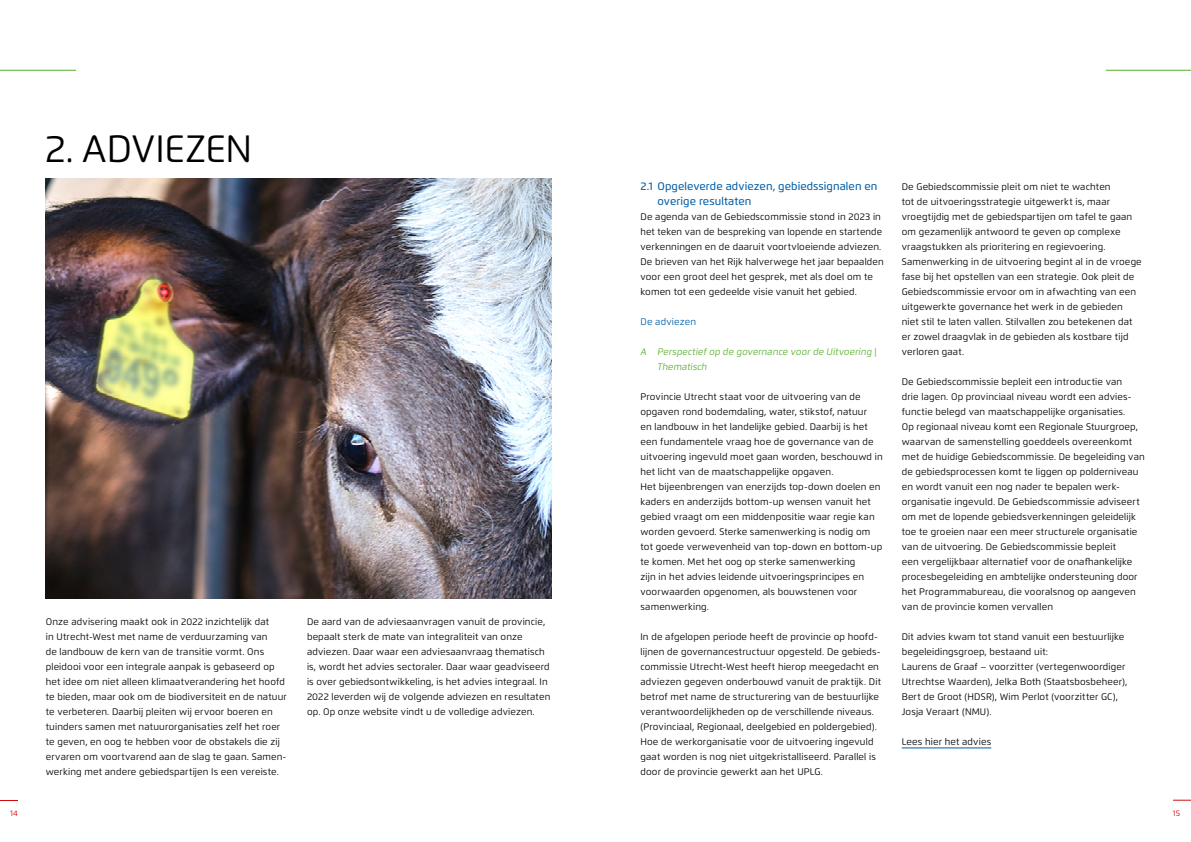
<style>
.page{position:relative;width:1191px;height:842px;background:#fff}
.page>*{position:absolute;margin:0;border:0;box-sizing:border-box;transform-origin:0 0}
.t1{font:38px "Flexo";letter-spacing:-.01em;color:#000}
.t2{font:500 11px/15px "Flexo";letter-spacing:.005em;color:#005ea8}
.t3{font:9.5px/15px "Flexo";letter-spacing:.015em;color:#000}
.t4{font:italic 9.5px/15px "Flexo";letter-spacing:.01em;color:#59b030}
.t5{font:9.5px "Flexo";letter-spacing:.015em;color:#005ea8}
.t6{font:8px "Flexo";color:#d10a0f}
</style>
<div class="page">
<img style="left:46px;top:179px;width:505px;height:419px">
<hr style="left:901px;top:748px;width:90px;height:1px;background:#005ea8">
<hr style="left:1106px;top:70px;width:85px;height:1px;background:#59b030">
<svg style="left:0;top:800px;width:18px;height:1px"></svg>
<svg style="left:1173px;top:800px;width:18px;height:1px"></svg>
<hr style="left:0;top:70px;width:76px;height:1px;background:#59b030">
<h1 class="t1" style="left:45px;top:126px;width:209px">2. ADVIEZEN</h1>
<p class="t3" style="left:46px;top:614px;width:243px">Onze advisering maakt ook in 2022 inzichtelijk dat<br>in Utrecht-West met name de verduurzaming van<br>de landbouw de kern van de transitie vormt. Ons pleidooi voor een integrale aanpak is gebaseerd op het idee om niet alleen klimaatverandering het hoofd te bieden, maar ook om de biodiversiteit en de natuur te verbeteren. Daarbij pleiten wij ervoor boeren en tuinders samen met natuurorganisaties zelf het roer te geven, en oog te hebben voor de obstakels die zij ervaren om voortvarend aan de slag te gaan. Samen&shy;werking met andere gebiedspartijen Is een vereiste.</p>
<p class="t3" style="left:307px;top:614px;width:245px">De aard van de adviesaanvragen vanuit de provincie, bepaalt sterk de mate van integraliteit van onze adviezen. Daar waar een adviesaanvraag thematisch is, wordt het advies sectoraler. Daar waar geadviseerd is over gebiedsontwikkeling, is het advies integraal. In 2022 leverden wij de volgende adviezen en resultaten op. Op onze website vindt u de volledige adviezen.</p>
<p class="t2" style="left:657px;top:179px;width:221px;text-indent:-17px">2.1 Opgeleverde adviezen, gebiedssignalen en overige resultaten</p>
<p class="t3" style="left:640px;top:209px;width:245px">De agenda van de Gebiedscommissie stond in 2023 in het teken van de bespreking van lopende en startende verkenningen en de daaruit voortvloeiende adviezen.<br>De brieven van het Rijk halverwege het jaar bepaalden voor een groot deel het gesprek, met als doel om te komen tot een gedeelde visie vanuit het gebied.</p>
<p class="t5" style="left:640px;top:316px;width:57px">De adviezen</p>
<p class="t4" style="left:657px;top:344px;width:221px;text-indent:-17px">A Perspectief op de governance voor de Uitvoering |<br>Thematisch</p>
<p class="t3" style="left:640px;top:389px;width:244px">Provincie Utrecht staat voor de uitvoering van de opgaven rond bodemdaling, water, stikstof, natuur<br>en landbouw in het landelijke gebied. Daarbij is het een fundamentele vraag hoe de governance van de uitvoering ingevuld moet gaan worden, beschouwd in het licht van de maatschappelijke opgaven.<br>Het bijeenbrengen van enerzijds top-down doelen en kaders en anderzijds bottom-up wensen vanuit het gebied vraagt om een middenpositie waar regie kan worden gevoerd. Sterke samenwerking is nodig om tot goede verwevenheid van top-down en bottom-up te komen. Met het oog op sterke samenwerking<br>zijn in het advies leidende uitvoeringsprincipes en voorwaarden opgenomen, als bouwstenen voor samenwerking.</p>
<p class="t3" style="left:640px;top:629px;width:242px">In de afgelopen periode heeft de provincie op hoofd&shy;lijnen de governancestructuur opgesteld. De gebieds&shy;commissie Utrecht-West heeft hierop meegedacht en adviezen gegeven onderbouwd vanuit de praktijk. Dit betrof met name de structurering van de bestuurlijke verantwoordelijkheden op de verschillende niveaus. (Provinciaal, Regionaal, deelgebied en poldergebied).<br>Hoe de werkorganisatie voor de uitvoering ingevuld gaat worden is nog niet uitgekristalliseerd. Parallel is door de provincie gewerkt aan het UPLG.</p>
<p class="t3" style="left:901px;top:179px;width:241px">De Gebiedscommissie pleit om niet te wachten<br>tot de uitvoeringsstrategie uitgewerkt is, maar vroegtijdig met de gebiedspartijen om tafel te gaan om gezamenlijk antwoord te geven op complexe vraagstukken als prioritering en regievoering.<br>Samenwerking in de uitvoering begint al in de vroege fase bij het opstellen van een strategie. Ook pleit de Gebiedscommissie ervoor om in afwachting van een uitgewerkte governance het werk in de gebieden niet stil te laten vallen. Stilvallen zou betekenen dat er zowel draagvlak in de gebieden als kostbare tijd verloren gaat.</p>
<p class="t3" style="left:901px;top:374px;width:245px">De Gebiedscommissie bepleit een introductie van<br>drie lagen. Op provinciaal niveau wordt een advies&shy;functie belegd van maatschappelijke organisaties.<br>Op regionaal niveau komt een Regionale Stuurgroep, waarvan de samenstelling goeddeels overeenkomt met de huidige Gebiedscommissie. De begeleiding van de gebiedsprocessen komt te liggen op polderniveau en wordt vanuit een nog nader te bepalen werk&shy;organisatie ingevuld. De Gebiedscommissie adviseert om met de lopende gebiedsverkenningen geleidelijk toe te groeien naar een meer structurele organisatie van de uitvoering. De Gebiedscommissie bepleit<br>een vergelijkbaar alternatief voor de onafhankelijke procesbegeleiding en ambtelijke ondersteuning door het Programmabureau, die vooralsnog op aangeven van de provincie komen vervallen</p>
<p class="t3" style="left:901px;top:629px;width:227px">Dit advies kwam tot stand vanuit een bestuurlijke begeleidingsgroep, bestaand uit:<br>Laurens de Graaf – voorzitter (vertegenwoordiger Utrechtse Waarden), Jelka Both (Staatsbosbeheer), Bert de Groot (HDSR), Wim Perlot (voorzitter GC), Josja Veraart (NMU).</p>
<p class="t3" style="left:901px;top:734px;width:91px">Lees hier het advies</p>
<p class="t6" style="left:10px;top:808px;width:9px">14</p>
<p class="t6" style="left:1173px;top:808px;width:9px">15</p>
</div>
